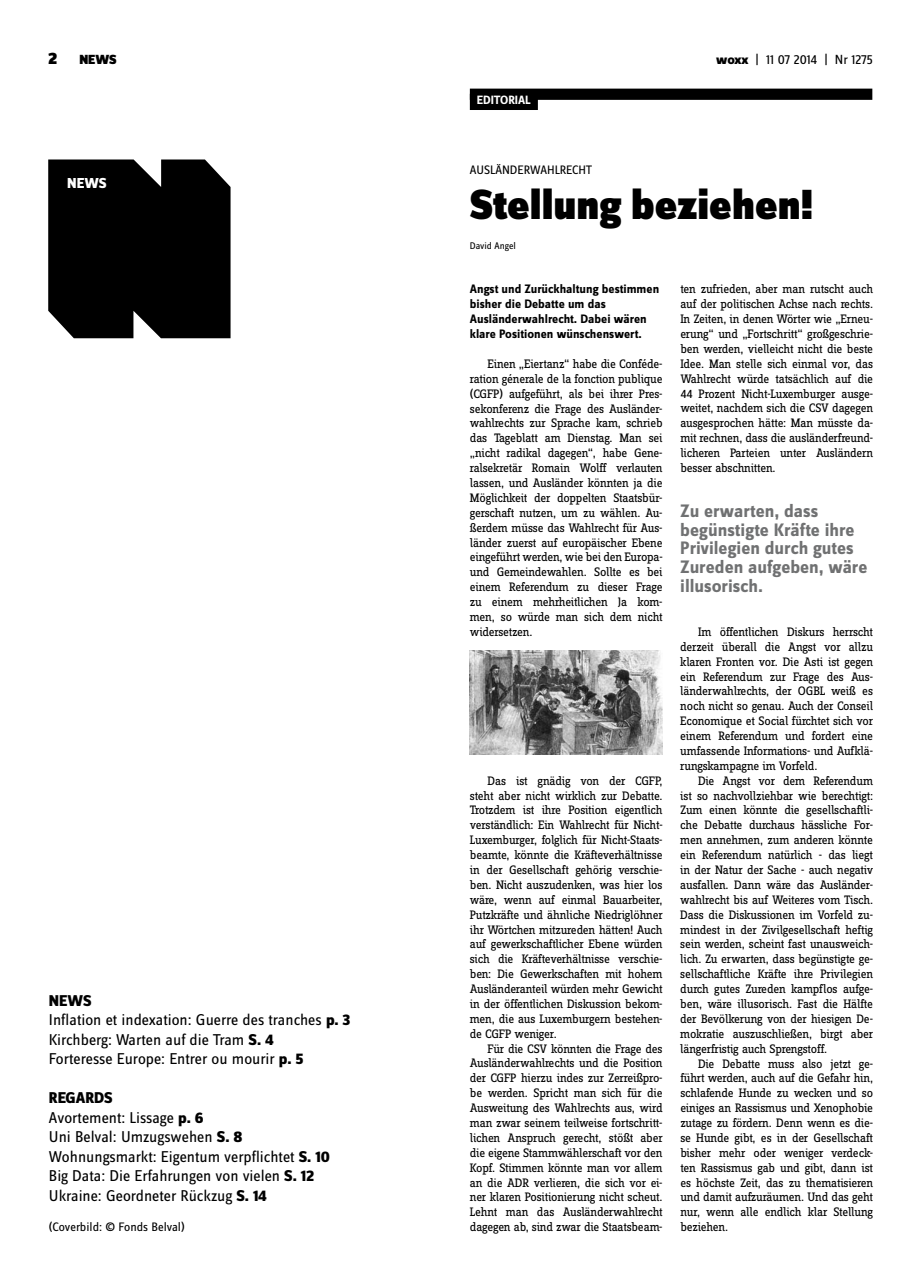
<style>
.page{position:relative;width:922px;height:1276px;background:#fff}
.page>*{position:absolute;margin:0;border:0;box-sizing:border-box;transform-origin:0 0}
.t1{font:900 43.75px "Zine Sans Dis";color:#000}
.t2{font:700 18.75px/18.8px "Zine Sans Dis";color:#707172}
.t3{font:900 17.5px "Zine Sans Dis";color:#000}
.t4{font:16.25px/19.5px "Zine Sans Dis";color:#000}
.t5{font:800 15px "Zine Sans Dis";color:#fff}
.t6{font:13.75px "Zine Sans Dis";letter-spacing:-.01em;color:#000}
.t7{font:900 13.75px "Zine Sans Dis";color:#000}
.t8{font:12.75px/14.9px "Zine Slab Dis";letter-spacing:-.02em;color:#000;text-align:justify}
.t9{font:700 12.75px/14.9px "Zine Sans Dis";color:#000}
.t10{font:12.75px "Zine Sans Dis";color:#000}
.t11{font:700 12.5px "Zine Sans Dis";color:#fff}
.t12{font:10px "Zine Sans Dis";color:#000}
.s1{font-weight:800}
</style>
<div class="page">
<div style="left:469px;top:89px;width:403px;height:11px;background:#000"></div>
<div style="left:48px;top:159px;width:182px;height:179px;background:#000"></div>
<img style="left:469px;top:651px;width:193px;height:103px">
<div style="left:469px;top:94px;width:68px;height:16px;background:#000"></div>
<h3 class="t3" style="left:48px;top:49px;width:11px">2</h3>
<p class="t7" style="left:79px;top:53px;width:39px">NEWS</p>
<p class="t6" style="left:716px;top:53px;width:158px"><span class="s1">woxx</span> | 11 07 2014 | Nr 1275</p>
<p class="t5" style="left:67px;top:175px;width:41px">NEWS</p>
<p class="t4" style="left:49px;top:991px;width:303px"><span class="s1">NEWS<br></span>Inflation et indexation: Guerre des tranches <span class="s1">p. 3<br></span>Kirchberg: Warten auf die Tram <span class="s1">S. 4<br></span>Forteresse Europe: Entrer ou mourir <span class="s1">p. 5</span></p>
<p class="t4" style="left:49px;top:1089px;width:282px"><span class="s1">REGARDS<br></span>Avortement: Lissage <span class="s1">p. 6<br></span>Uni Belval: Umzugswehen <span class="s1">S. 8<br></span>Wohnungsmarkt: Eigentum verpflichtet <span class="s1">S. 10<br></span>Big Data: Die Erfahrungen von vielen <span class="s1">S. 12<br></span>Ukraine: Geordneter Rückzug <span class="s1">S. 14</span></p>
<p class="t10" style="left:49px;top:1220px;width:137px">(Coverbild: © Fonds Belval)</p>
<p class="t11" style="left:477px;top:93px;width:55px">EDITORIAL</p>
<p class="t10" style="left:469px;top:163px;width:124px">AUSLÄNDERWAHLRECHT</p>
<h1 class="t1" style="left:469px;top:181px;width:345px">Stellung beziehen!</h1>
<p class="t12" style="left:469px;top:240px;width:48px">David Angel</p>
<p class="t9" style="left:469px;top:282px;width:191px">Angst und Zurückhaltung bestimmen bisher die Debatte um das<br>Ausländerwahlrecht. Dabei wären klare Positionen wünschenswert.</p>
<p class="t8" style="left:470px;top:357px;width:194px;text-indent:18px">Einen „Eiertanz“ habe die Conféde&shy;ration génerale de la fonction publique (CGFP) aufgeführt, als bei ihrer Pres&shy;sekonferenz die Frage des Ausländer&shy;wahlrechts zur Sprache kam, schrieb das Tageblatt am Dienstag. Man sei „nicht radikal dagegen“, habe Gene&shy;ralsekretär Romain Wolff verlauten lassen, und Ausländer könnten ja die Möglichkeit der doppelten Staatsbür&shy;gerschaft nutzen, um zu wählen. Au&shy;ßerdem müsse das Wahlrecht für Aus&shy;länder zuerst auf europäischer Ebene eingeführt werden, wie bei den Europa&shy;und Gemeindewahlen. Sollte es bei einem Referendum zu dieser Frage zu einem mehrheitlichen Ja kom&shy;men, so würde man sich dem nicht widersetzen.</p>
<p class="t8" style="left:470px;top:774px;width:194px;text-indent:18px">Das ist gnädig von der CGFP, steht aber nicht wirklich zur Debatte.<br>Trotzdem ist ihre Position eigentlich verständlich: Ein Wahlrecht für Nicht-Luxemburger, folglich für Nicht-Staats&shy;beamte, könnte die Kräfteverhältnisse in der Gesellschaft gehörig verschie&shy;ben. Nicht auszudenken, was hier los wäre, wenn auf einmal Bauarbeiter, Putzkräfte und ähnliche Niedriglöhner ihr Wörtchen mitzureden hätten! Auch auf gewerkschaftlicher Ebene würden sich die Kräfteverhältnisse verschie&shy;ben: Die Gewerkschaften mit hohem Ausländeranteil würden mehr Gewicht in der öffentlichen Diskussion bekom&shy;men, die aus Luxemburgern bestehen&shy;de CGFP weniger.</p>
<p class="t8" style="left:470px;top:1041px;width:194px;text-indent:18px">Für die CSV könnten die Frage des Ausländerwahlrechts und die Position der CGFP hierzu indes zur Zerreißpro&shy;be werden. Spricht man sich für die Ausweitung des Wahlrechts aus, wird man zwar seinem teilweise fortschritt&shy;lichen Anspruch gerecht, stößt aber die eigene Stammwählerschaft vor den Kopf. Stimmen könnte man vor allem an die ADR verlieren, die sich vor ei&shy;ner klaren Positionierung nicht scheut.<br>Lehnt man das Ausländerwahlrecht dagegen ab, sind zwar die Staatsbeam-</p>
<p class="t8" style="left:680px;top:282px;width:194px">ten zufrieden, aber man rutscht auch auf der politischen Achse nach rechts.<br>In Zeiten, in denen Wörter wie „Erneu&shy;erung“ und „Fortschritt“ großgeschrie&shy;ben werden, vielleicht nicht die beste Idee. Man stelle sich einmal vor, das Wahlrecht würde tatsächlich auf die 44 Prozent Nicht-Luxemburger ausge&shy;weitet, nachdem sich die CSV dagegen ausgesprochen hätte: Man müsste da&shy;mit rechnen, dass die ausländerfreund&shy;licheren Parteien unter Ausländern besser abschnitten.</p>
<h2 class="t2" style="left:680px;top:502px;width:189px">Zu erwarten, dass begünstigte Kräfte ihre<br>Privilegien durch gutes<br>Zureden aufgeben, wäre illusorisch.</h2>
<p class="t8" style="left:680px;top:625px;width:194px;text-indent:18px">Im öffentlichen Diskurs herrscht derzeit überall die Angst vor allzu klaren Fronten vor. Die Asti ist gegen ein Referendum zur Frage des Aus&shy;länderwahlrechts, der OGBL weiß es noch nicht so genau. Auch der Conseil Economique et Social fürchtet sich vor einem Referendum und fordert eine umfassende Informations- und Aufklä&shy;rungskampagne im Vorfeld.</p>
<p class="t8" style="left:680px;top:774px;width:194px;text-indent:18px">Die Angst vor dem Referendum ist so nachvollziehbar wie berechtigt:<br>Zum einen könnte die gesellschaftli&shy;che Debatte durchaus hässliche For&shy;men annehmen, zum anderen könnte ein Referendum natürlich - das liegt in der Natur der Sache - auch negativ ausfallen. Dann wäre das Ausländer&shy;wahlrecht bis auf Weiteres vom Tisch.<br>Dass die Diskussionen im Vorfeld zu&shy;mindest in der Zivilgesellschaft heftig sein werden, scheint fast unausweich&shy;lich. Zu erwarten, dass begünstigte ge&shy;sellschaftliche Kräfte ihre Privilegien durch gutes Zureden kampflos aufge&shy;ben, wäre illusorisch. Fast die Hälfte der Bevölkerung von der hiesigen De&shy;mokratie auszuschließen, birgt aber längerfristig auch Sprengstoff.</p>
<p class="t8" style="left:680px;top:1056px;width:194px;text-indent:18px">Die Debatte muss also jetzt ge&shy;führt werden, auch auf die Gefahr hin, schlafende Hunde zu wecken und so einiges an Rassismus und Xenophobie zutage zu fördern. Denn wenn es die&shy;se Hunde gibt, es in der Gesellschaft bisher mehr oder weniger verdeck&shy;ten Rassismus gab und gibt, dann ist es höchste Zeit, das zu thematisieren und damit aufzuräumen. Und das geht nur, wenn alle endlich klar Stellung beziehen.</p>
</div>
